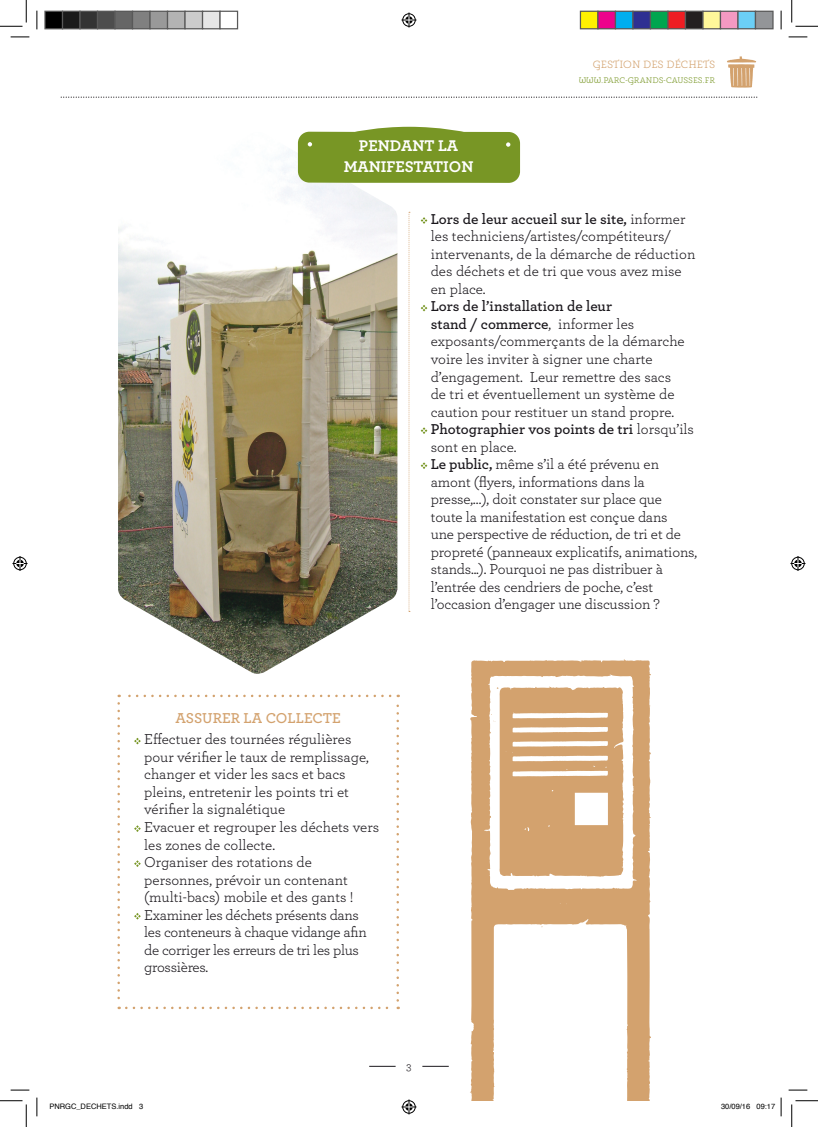
<style>
.page{position:relative;width:818px;height:1127px;background:#fff}
.page>*{position:absolute;margin:0;border:0;box-sizing:border-box;transform-origin:0 0}
.t1{font:700 16.25px/21.2px "Archer";color:#fff}
.t2{font:15px/17.5px "Archer";letter-spacing:-.01em;color:#1a171c}
.t3{font:600 15px "Archer";color:#d3a26e}
.t4{font:200 11.25px "Grands Causses Pro";color:#d3a26e}
.t5{font:11.25px "Archer";color:#1a171c}
.t6{font:200 8.75px "Grands Causses Pro";color:#789625}
.t7{font:7.5px "Helvetica";color:#000}
.s1{font-weight:600}
</style>
<div class="page">
<svg style="left:369px;top:1065px;width:27px;height:1px"></svg>
<svg style="left:422px;top:1065px;width:27px;height:1px"></svg>
<svg style="left:61px;top:96px;width:697px;height:2px"></svg>
<svg style="left:727px;top:56px;width:29px;height:32px"></svg>
<svg style="left:421px;top:217px;width:6px;height:7px"></svg>
<svg style="left:421px;top:305px;width:6px;height:6px"></svg>
<svg style="left:421px;top:427px;width:6px;height:7px"></svg>
<svg style="left:421px;top:462px;width:6px;height:7px"></svg>
<svg style="left:134px;top:737px;width:7px;height:7px"></svg>
<svg style="left:134px;top:825px;width:7px;height:6px"></svg>
<svg style="left:134px;top:860px;width:7px;height:6px"></svg>
<svg style="left:134px;top:913px;width:7px;height:6px"></svg>
<svg style="left:117px;top:703px;width:3px;height:305px"></svg>
<svg style="left:126px;top:1006px;width:273px;height:2px"></svg>
<svg style="left:396px;top:694px;width:3px;height:306px"></svg>
<svg style="left:119px;top:694px;width:271px;height:3px"></svg>
<img style="left:118px;top:143px;width:279px;height:531px">
<svg style="left:298px;top:127px;width:222px;height:56px;background:#819d34"></svg>
<svg style="left:470px;top:659px;width:181px;height:441px;fill:#d3a26e"></svg>
<svg style="left:408px;top:212px;width:2px;height:400px"></svg>
<svg style="left:11px;top:36px;width:18px;height:2px"></svg>
<svg style="left:788px;top:36px;width:19px;height:2px"></svg>
<svg style="left:11px;top:1089px;width:18px;height:1px"></svg>
<svg style="left:788px;top:1089px;width:19px;height:1px"></svg>
<svg style="left:36px;top:11px;width:2px;height:18px"></svg>
<svg style="left:36px;top:1097px;width:2px;height:18px"></svg>
<svg style="left:780px;top:11px;width:2px;height:18px"></svg>
<svg style="left:0;top:0;width:27px;height:27px"></svg>
<svg style="left:0;top:1100px;width:27px;height:26px"></svg>
<svg style="left:791px;top:0;width:27px;height:27px"></svg>
<svg style="left:791px;top:1100px;width:27px;height:26px"></svg>
<svg style="left:401px;top:13px;width:15px;height:15px"></svg>
<svg style="left:401px;top:1099px;width:15px;height:15px"></svg>
<svg style="left:13px;top:556px;width:15px;height:15px"></svg>
<svg style="left:790px;top:556px;width:15px;height:15px"></svg>
<div style="left:45px;top:11px;width:18px;height:18px;background:#000"></div>
<div style="left:44px;top:11px;width:19px;height:18px;border:1px solid #595959"></div>
<div style="left:63px;top:11px;width:17px;height:18px;background:#1a1a1a"></div>
<div style="left:62px;top:11px;width:19px;height:18px;border:1px solid #595959"></div>
<div style="left:80px;top:11px;width:18px;height:18px;background:#333"></div>
<div style="left:79px;top:11px;width:19px;height:18px;border:1px solid #595959"></div>
<div style="left:98px;top:11px;width:17px;height:18px;background:#4d4d4d"></div>
<div style="left:97px;top:11px;width:19px;height:18px;border:1px solid #595959"></div>
<div style="left:115px;top:11px;width:18px;height:18px;background:#666"></div>
<div style="left:114px;top:11px;width:19px;height:18px;border:1px solid #595959"></div>
<div style="left:133px;top:11px;width:17px;height:18px;background:#808080"></div>
<div style="left:132px;top:11px;width:19px;height:18px;border:1px solid #595959"></div>
<div style="left:150px;top:11px;width:18px;height:18px;background:#999"></div>
<div style="left:149px;top:11px;width:19px;height:18px;border:1px solid #595959"></div>
<div style="left:168px;top:11px;width:17px;height:18px;background:#b3b3b3"></div>
<div style="left:167px;top:11px;width:19px;height:18px;border:1px solid #595959"></div>
<div style="left:185px;top:11px;width:18px;height:18px;background:#ccc"></div>
<div style="left:184px;top:11px;width:19px;height:18px;border:1px solid #595959"></div>
<div style="left:203px;top:11px;width:17px;height:18px;background:#e6e6e6"></div>
<div style="left:202px;top:11px;width:19px;height:18px;border:1px solid #595959"></div>
<div style="left:219px;top:11px;width:19px;height:18px;border:1px solid #595959"></div>
<div style="left:580px;top:11px;width:18px;height:18px;background:#fff101"></div>
<div style="left:580px;top:11px;width:18px;height:18px;border:1px solid #595959"></div>
<div style="left:598px;top:11px;width:17px;height:18px;background:#ed028c"></div>
<div style="left:597px;top:11px;width:19px;height:18px;border:1px solid #595959"></div>
<div style="left:615px;top:11px;width:18px;height:18px;background:#00aeef"></div>
<div style="left:615px;top:11px;width:18px;height:18px;border:1px solid #595959"></div>
<div style="left:633px;top:11px;width:17px;height:18px;background:#2e3092"></div>
<div style="left:632px;top:11px;width:19px;height:18px;border:1px solid #595959"></div>
<div style="left:650px;top:11px;width:18px;height:18px;background:#00a54f"></div>
<div style="left:650px;top:11px;width:18px;height:18px;border:1px solid #595959"></div>
<div style="left:668px;top:11px;width:17px;height:18px;background:#ee1d23"></div>
<div style="left:667px;top:11px;width:19px;height:18px;border:1px solid #595959"></div>
<div style="left:685px;top:11px;width:18px;height:18px;background:#231f20"></div>
<div style="left:685px;top:11px;width:18px;height:18px;border:1px solid #595959"></div>
<div style="left:703px;top:11px;width:17px;height:18px;background:#fff79a"></div>
<div style="left:702px;top:11px;width:19px;height:18px;border:1px solid #595959"></div>
<div style="left:720px;top:11px;width:18px;height:18px;background:#f499c2"></div>
<div style="left:720px;top:11px;width:18px;height:18px;border:1px solid #595959"></div>
<div style="left:738px;top:11px;width:17px;height:18px;background:#6bcff6"></div>
<div style="left:737px;top:11px;width:19px;height:18px;border:1px solid #595959"></div>
<div style="left:755px;top:11px;width:18px;height:18px;background:#939598"></div>
<div style="left:755px;top:11px;width:18px;height:18px;border:1px solid #595959"></div>
<svg style="left:780px;top:1097px;width:2px;height:18px"></svg>
<p class="t1" style="left:344px;top:133px;width:116px;text-indent:57px">ANT LA<br>MANI FESTATION</p>
<p class="t1" style="left:359px;top:133px;width:21px">PEND</p>
<p class="t4" style="left:593px;top:58px;width:124px">GESTION DES DÉCHETS</p>
<p class="t6" style="left:579px;top:76px;width:138px">WWW.PARC-GRANDS-CAUSSES.FR</p>
<p class="t2" style="left:431px;top:209px;width:266px"><span class="s1">Lors de leur accueil sur le site,</span> informer les techniciens/artistes/compétiteurs/ intervenants, de la démarche de réduction des déchets et de tri que vous avez mise en place.</p>
<p class="t2" style="left:431px;top:297px;width:268px"><span class="s1">Lors de l’installation de leur<br>stand / commerce</span>, informer les exposants/commerçants de la démarche voire les inviter à signer une charte d’engagement. Leur remettre des sacs<br>de tri et éventuellement un système de caution pour restituer un stand propre.<br><span class="s1">Photographier vos points de tri</span> lorsqu’ils sont en place.<br><span class="s1">Le public,</span> même s’il a été prévenu en amont (flyers, informations dans la presse,…), doit constater sur place que toute la manifestation est conçue dans<br>une perspective de réduction, de tri et de propreté (panneaux explicatifs, animations, stands...). Pourquoi ne pas distribuer à l’entrée des cendriers de poche, c’est l’occasion d’engager une discussion ?</p>
<p class="t3" style="left:176px;top:707px;width:167px">assurer la collecte</p>
<p class="t2" style="left:144px;top:729px;width:236px">Effectuer des tournées régulières pour vérifier le taux de remplissage, changer et vider les sacs et bacs pleins, entretenir les points tri et vérifier la signalétique<br>Evacuer et regrouper les déchets vers les zones de collecte.<br>Organiser des rotations de personnes, prévoir un contenant (multi-bacs) mobile et des gants !<br>Examiner les déchets présents dans les conteneurs à chaque vidange afin de corriger les erreurs de tri les plus grossières.</p>
<p class="t5" style="left:406px;top:1058px;width:7px">3</p>
<p class="t7" style="left:49px;top:1099px;width:95px">PNRGC_DECHETS.indd 3</p>
<p class="t7" style="left:721px;top:1099px;width:56px">30/09/16 09:17</p>
</div>
